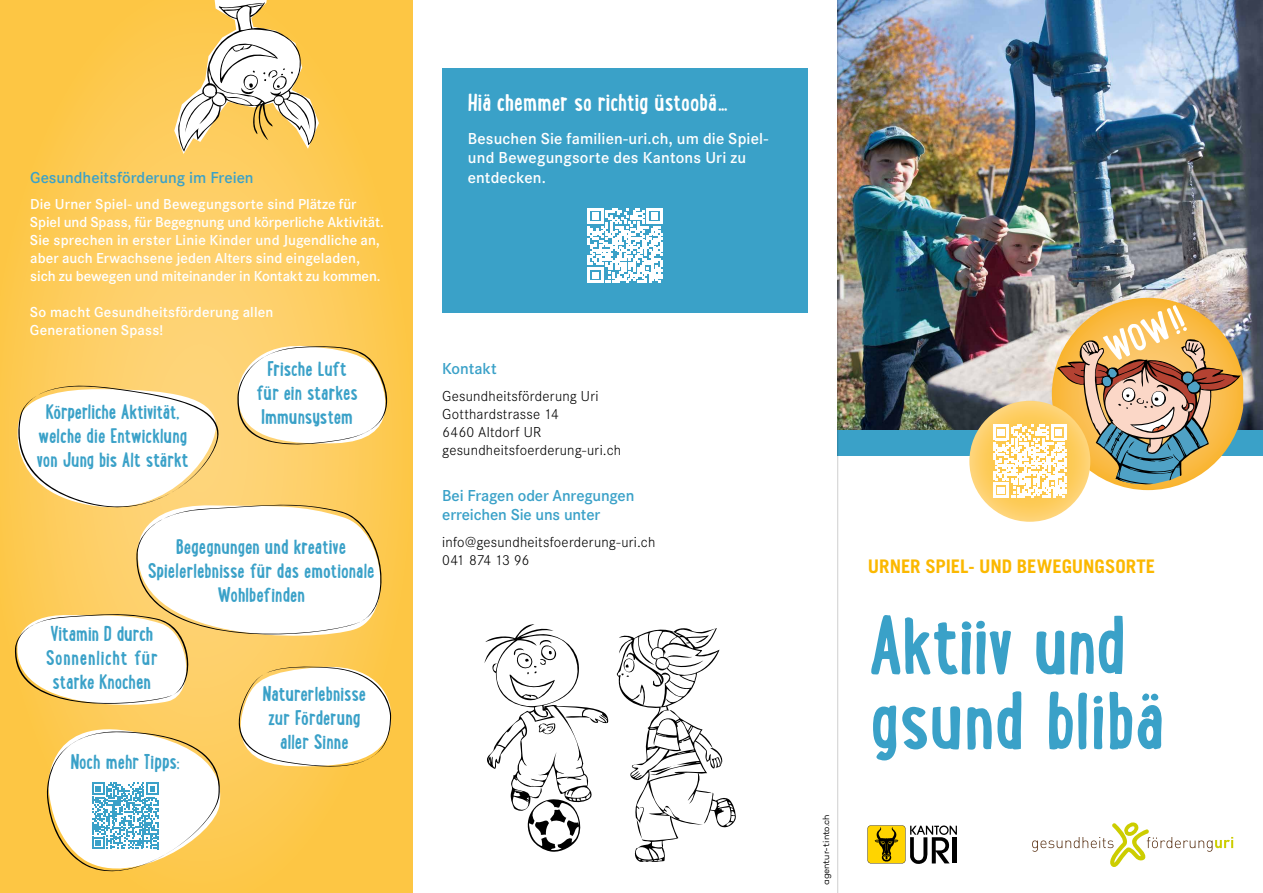
<style>
.page{position:relative;width:1263px;height:893px;background:#fff}
.page>*{position:absolute;margin:0;border:0;box-sizing:border-box;transform-origin:0 0}
.t1{font:700 90px/75px "Lunch Box";letter-spacing:-.01em;color:#3aa1c8}
.t2{font:700 27px "Lunch Box";letter-spacing:-.01em;color:#fff}
.t3{font:700 22.5px/24px "Lunch Box";letter-spacing:-.01em;color:#3aa1c8;text-align:center}
.t4{font:700 18.75px "Trade Gothic LT Std";letter-spacing:-.005em;color:#fbb800}
.t5{font:600 16.5px/19.5px "Corporate S Pro";letter-spacing:.01em;color:#fff}
.t6{font:600 16.5px/19.5px "Corporate S Pro";letter-spacing:-.005em;color:#3aa1c8}
.t7{font:600 15px/18px "Corporate S Pro";letter-spacing:.005em;color:#fff}
.t8{font:300 15px/18px "Corporate S Pro";letter-spacing:.015em;color:#000}
.t9{font:9px "Campton";letter-spacing:-.005em;color:#000}
</style>
<div class="page">
<svg style="left:0;top:0;width:412px;height:893px;background:#fdca54"></svg>
<svg style="left:174px;top:0;width:145px;height:154px"></svg>
<div style="left:442px;top:68px;width:366px;height:245px;background:#3aa1c8"></div>
<svg style="left:588px;top:208px;width:74px;height:75px"></svg>
<svg style="left:484px;top:624px;width:125px;height:228px"></svg>
<svg style="left:616px;top:628px;width:120px;height:234px"></svg>
<img style="left:838px;top:0;width:425px;height:430px">
<svg style="left:867px;top:825px;width:90px;height:39px"></svg>
<svg style="left:1032px;top:822px;width:201px;height:45px"></svg>
<div style="left:838px;top:430px;width:425px;height:26px;background:#3aa1c8"></div>
<svg style="left:969px;top:401px;width:121px;height:121px;background:#fccf6a"></svg>
<img style="left:993px;top:298px;width:250px;height:200px">
<svg style="left:4px;top:342px;width:399px;height:546px"></svg>
<hr style="left:837px;top:0;width:1px;height:893px;background:#000">
<p class="t6" style="left:30px;top:167px;width:225px">Gesundheitsförderung im Freien</p>
<p class="t7" style="left:30px;top:194px;width:356px">Die Urner Spiel- und Bewegungsorte sind Plätze für Spiel und Spass, für Begegnung und körperliche Aktivität.<br>Sie sprechen in erster Linie Kinder und Jugendliche an, aber auch Erwachsene jeden Alters sind eingeladen, sich zu bewegen und miteinander in Kontakt zu kommen.</p>
<p class="t7" style="left:30px;top:302px;width:245px">So macht Gesundheitsförderung allen<br>Generationen Spass!</p>
<h3 class="t3" style="left:36px;top:399px;width:154px">Körperliche Aktivität, welche die Entwicklung von Jung bis Alt stärkt</h3>
<h3 class="t3" style="left:257px;top:356px;width:103px">Frische Luft für ein starkes<br>Immunsystem</h3>
<h3 class="t3" style="left:148px;top:534px;width:228px">Begegnungen und kreative<br>Spielerlebnisse für das emotionale<br>Wohlbefinden</h3>
<h3 class="t3" style="left:46px;top:620px;width:114px;text-align:left">Vitamin D durch<br>Sonnenlicht für starke Knochen</h3>
<h3 class="t3" style="left:70px;top:748px;width:111px">Noch mehr Tipps:</h3>
<h3 class="t3" style="left:263px;top:680px;width:105px">Naturerlebnisse zur Förderung aller Sinne</h3>
<h2 class="t2" style="left:468px;top:84px;width:261px">Hiä chemmer so richtig üstoobä…</h2>
<p class="t5" style="left:468px;top:127px;width:302px">Besuchen Sie familien-uri.ch, um die Spiel&shy;und Bewegungsorte des Kantons Uri zu entdecken.</p>
<p class="t6" style="left:442px;top:358px;width:56px">Kontakt</p>
<p class="t8" style="left:442px;top:386px;width:180px">Gesundheitsförderung Uri<br>Gotthardstrasse 14<br>6460 Altdorf UR gesundheitsfoerderung-uri.ch</p>
<p class="t6" style="left:442px;top:484px;width:194px">Bei Fragen oder Anregungen erreichen Sie uns unter</p>
<p class="t8" style="left:442px;top:532px;width:215px">info@gesundheitsfoerderung-uri.ch<br>041 874 13 96</p>
<p class="t9" style="left:820px;top:885px;width:72px;rotate:-90deg">agentur-tinto.ch</p>
<p class="t4" style="left:868px;top:554px;width:289px">URNER SPIEL- UND BEWEGUNGSORTE</p>
<h1 class="t1" style="left:868px;top:604px;width:298px">Aktiiv und gsund blibä</h1>
</div>
